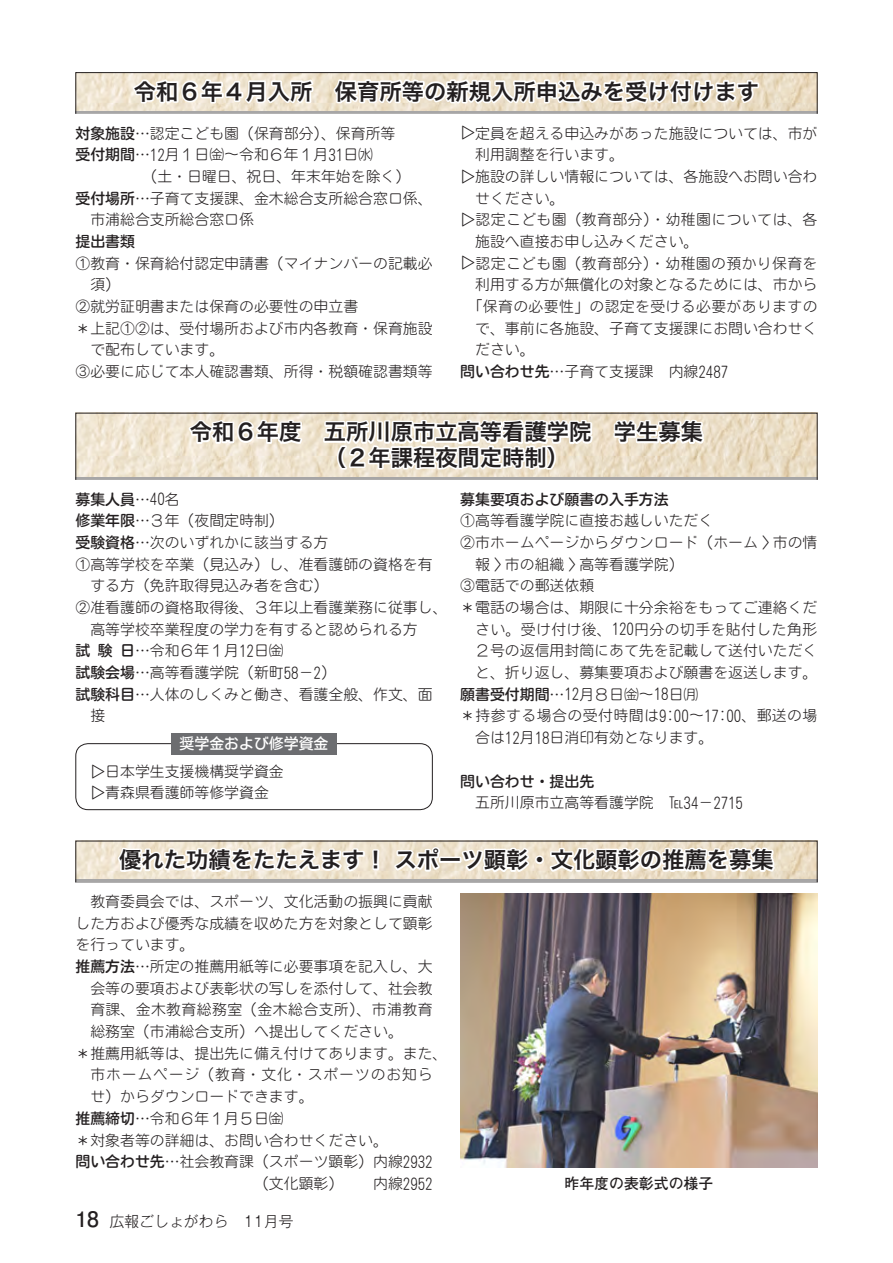
<style>
.page{position:relative;width:893px;height:1263px;background:#fff}
.page>*{position:absolute;margin:0;border:0;box-sizing:border-box;transform-origin:0 0}
.t1{font:22.35px/25.5px "Hira Kaku Std W6";color:#231f20;text-align:center}
.t2{font:14.85px/21.8px "Motoya Maru Std W2";color:#231f20}
.t3{font:14.85px/21.8px "Motoya Maru Std W2";letter-spacing:.025em;color:#231f20}
.t4{font:14.85px "Motoya Maru Std W2";letter-spacing:.03em;color:#231f20}
.t5{font:14.85px "Motoya Maru Std W4";color:#231f20}
.t6{font:14.85px "Motoya Maru Std W2";letter-spacing:.055em;color:#231f20}
.t7{font:300 14.85px "Gothic MB101 Pr 5";color:#231f20}
.t8{font:14.85px "Motoya Maru Std W4";color:#fff}
.t9{font:700 14.85px "Futo Go B101 Pr 5";color:#231f20}
.t10{font:14.85px "Anito Std L";color:#231f20}
.s1{font-family:"Motoya Maru Std W4"}
.s2{font-family:"Anito Std L"}
.s3{font-size:16.35px}
.s4{font-family:"Motoya Maru Std W2";font-size:16.35px}
.s5{font-family:"Motoya Maru Std W2"}
.s6{font-family:"Futo Go B101 Pr 5";font-weight:700;font-size:21.3px}
</style>
<div class="page">
<hr style="left:892px;top:974px;width:1px;height:289px;background:#d1d2d4">
<div style="left:75px;top:743px;width:358px;height:67px;border:1px solid #231f20;border-radius:12px"></div>
<img style="left:460px;top:894px;width:357px;height:273px">
<img style="left:77px;top:74px;width:738px;height:37px">
<svg style="left:129px;top:72px;width:188px;height:36px"></svg>
<svg style="left:331px;top:72px;width:430px;height:42px"></svg>
<img style="left:77px;top:415px;width:738px;height:62px">
<svg style="left:185px;top:412px;width:121px;height:36px"></svg>
<svg style="left:611px;top:417px;width:97px;height:41px"></svg>
<svg style="left:321px;top:412px;width:274px;height:61px"></svg>
<img style="left:77px;top:843px;width:738px;height:36px">
<svg style="left:115px;top:733px;width:266px;height:150px"></svg>
<svg style="left:390px;top:845px;width:143px;height:38px"></svg>
<div style="left:535px;top:855px;width:9px;height:9px;border:3px solid #fff;border-radius:50%"></div>
<svg style="left:545px;top:845px;width:234px;height:38px"></svg>
<p class="t1" style="left:134px;top:79px;width:627px">令和６年４月入所　保育所等の新規入所申込みを受け付けます</p>
<p class="t2" style="left:75px;top:121px;width:321px"><span class="s1">対象施設</span><span class="s2">…</span>認定こども園<span class="s2">（</span>保育部分<span class="s2">）、</span>保育所等</p>
<p class="t2" style="left:75px;top:143px;width:299px"><span class="s1">受付期間</span><span class="s2">…</span><span class="s3">12</span>月<span class="s2">１</span>日㈮<span class="s2">～</span>令和<span class="s2">６</span>年<span class="s2">１</span>月<span class="s3">31</span>日㈬</p>
<p class="t2" style="left:75px;top:165px;width:336px">　　　　　<span class="s2">（</span>土<span class="s2">・</span>日曜日<span class="s2">、</span>祝日<span class="s2">、</span>年末年始を除く<span class="s2">）</span></p>
<p class="t2" style="left:75px;top:186px;width:359px"><span class="s1">受付場所</span><span class="s2">…</span>子育て支援課<span class="s2">、</span>金木総合支所総合窓口係<span class="s2">、</span></p>
<p class="t2" style="left:90px;top:208px;width:165px">市浦総合支所総合窓口係</p>
<p class="t5" style="left:75px;top:231px;width:61px">提出書類</p>
<p class="t2" style="left:75px;top:251px;width:359px">①教育<span class="s2">・</span>保育給付認定申請書<span class="s2">（</span>マイナンバーの記載必</p>
<p class="t2" style="left:90px;top:273px;width:31px">須<span class="s2">）</span></p>
<p class="t2" style="left:75px;top:295px;width:284px">②就労証明書または保育の必要性の申立書</p>
<p class="t2" style="left:75px;top:316px;width:359px"><span class="s2">＊</span>上記①②は<span class="s2">、</span>受付場所および市内各教育<span class="s2">・</span>保育施設</p>
<p class="t2" style="left:90px;top:338px;width:135px">で配布しています<span class="s2">。</span></p>
<p class="t2" style="left:75px;top:360px;width:359px">③必要に応じて本人確認書類<span class="s2">、</span>所得<span class="s2">・</span>税額確認書類等</p>
<p class="t10" style="left:459px;top:140px;width:16px;rotate:-90deg">▽</p>
<p class="t2" style="left:475px;top:121px;width:344px">定員を超える申込みがあった施設については<span class="s2">、</span>市が利用調整を行います<span class="s2">。</span></p>
<p class="t10" style="left:459px;top:184px;width:16px;rotate:-90deg">▽</p>
<p class="t2" style="left:475px;top:165px;width:344px">施設の詳しい情報については<span class="s2">、</span>各施設へお問い合わせください<span class="s2">。</span></p>
<p class="t10" style="left:459px;top:227px;width:16px;rotate:-90deg">▽</p>
<p class="t3" style="left:475px;top:208px;width:344px">認定こども園<span class="s2">（</span>教育部分<span class="s2">）・</span>幼稚園については<span class="s2">、</span>各施設へ直接お申し込みください<span class="s2">。</span></p>
<p class="t10" style="left:459px;top:270px;width:16px;rotate:-90deg">▽</p>
<p class="t3" style="left:476px;top:251px;width:343px">認定こども園<span class="s2">（</span>教育部分<span class="s2">）・</span>幼稚園の預かり保育を</p>
<p class="t2" style="left:475px;top:273px;width:344px">利用する方が無償化の対象となるためには<span class="s2">、</span>市から</p>
<p class="t3" style="left:468px;top:295px;width:351px"><span class="s2">「</span>保育の必要性<span class="s2">」</span>の認定を受ける必要がありますの</p>
<p class="t2" style="left:475px;top:316px;width:344px">で<span class="s2">、</span>事前に各施設<span class="s2">、</span>子育て支援課にお問い合わせく</p>
<p class="t2" style="left:475px;top:338px;width:61px">ださい<span class="s2">。</span></p>
<p class="t2" style="left:460px;top:360px;width:269px"><span class="s1">問い合わせ先</span><span class="s2">…</span>子育て支援課　内線<span class="s3">2487</span></p>
<p class="t1" style="left:190px;top:420px;width:515px">令和６年度　五所川原市立高等看護学院　学生募集（２年課程夜間定時制）</p>
<p class="t5" style="left:75px;top:489px;width:106px">募集人員<span class="s2">…</span><span class="s4">40</span><span class="s5">名</span></p>
<p class="t2" style="left:75px;top:509px;width:210px"><span class="s1">修業年限</span><span class="s2">…３</span>年<span class="s2">（</span>夜間定時制<span class="s2">）</span></p>
<p class="t2" style="left:75px;top:531px;width:254px"><span class="s1">受験資格</span><span class="s2">…</span>次のいずれかに該当する方</p>
<p class="t2" style="left:75px;top:552px;width:359px">①高等学校を卒業<span class="s2">（</span>見込み<span class="s2">）</span>し<span class="s2">、</span>准看護師の資格を有</p>
<p class="t2" style="left:90px;top:574px;width:240px">する方<span class="s2">（</span>免許取得見込み者を含む<span class="s2">）</span></p>
<p class="t2" style="left:75px;top:596px;width:374px">②准看護師の資格取得後<span class="s2">、３</span>年以上看護業務に従事し<span class="s2">、</span></p>
<p class="t2" style="left:90px;top:617px;width:329px">高等学校卒業程度の学力を有すると認められる方</p>
<p class="t2" style="left:75px;top:639px;width:210px"><span class="s1">試験日</span><span class="s2">…</span>令和<span class="s2">６</span>年<span class="s2">１</span>月<span class="s3">12</span>日㈮</p>
<p class="t2" style="left:75px;top:661px;width:262px"><span class="s1">試験会場</span><span class="s2">…</span>高等看護学院<span class="s2">（</span>新町<span class="s3">58</span>−<span class="s3">2</span><span class="s2">）</span></p>
<p class="t2" style="left:75px;top:682px;width:359px"><span class="s1">試験科目</span><span class="s2">…</span>人体のしくみと働き<span class="s2">、</span>看護全般<span class="s2">、</span>作文<span class="s2">、</span>面</p>
<p class="t2" style="left:90px;top:704px;width:16px">接</p>
<p class="t8" style="left:180px;top:734px;width:150px">奨学金および修学資金</p>
<p class="t10" style="left:89px;top:800px;width:38px;rotate:-90deg">▽ ▽</p>
<p class="t2" style="left:105px;top:760px;width:180px;line-height:21.3px">日本学生支援機構奨学資金青森県看護師等修学資金</p>
<p class="t5" style="left:460px;top:489px;width:210px">募集要項および願書の入手方法</p>
<p class="t2" style="left:460px;top:509px;width:254px">①高等看護学院に直接お越しいただく</p>
<p class="t2" style="left:460px;top:531px;width:359px">②市ホームページからダウンロード<span class="s2">（</span>ホーム <span class="s2">&gt;</span> 市の情</p>
<p class="t2" style="left:475px;top:552px;width:210px">報 <span class="s2">&gt;</span> 市の組織 <span class="s2">&gt;</span> 高等看護学院<span class="s2">）</span></p>
<p class="t2" style="left:460px;top:574px;width:135px">③電話での郵送依頼</p>
<p class="t2" style="left:460px;top:596px;width:359px"><span class="s2">＊</span>電話の場合は<span class="s2">、</span>期限に十分余裕をもってご連絡くだ</p>
<p class="t4" style="left:475px;top:619px;width:344px">さい<span class="s2">。</span>受け付け後<span class="s2">、</span><span class="s3">120</span>円分の切手を貼付した角形</p>
<p class="t2" style="left:475px;top:639px;width:344px"><span class="s2">２</span>号の返信用封筒にあて先を記載して送付いただく</p>
<p class="t2" style="left:475px;top:661px;width:344px">と<span class="s2">、</span>折り返し<span class="s2">、</span>募集要項および願書を返送します<span class="s2">。</span></p>
<p class="t5" style="left:460px;top:684px;width:240px">願書受付期間<span class="s2">…</span><span class="s4">12</span><span class="s5">月</span><span class="s2">８</span><span class="s5">日㈮</span><span class="s2">～</span><span class="s4">18</span><span class="s5">日㈪</span></p>
<p class="t4" style="left:460px;top:706px;width:359px"><span class="s2">＊</span>持参する場合の受付時間は<span class="s3">9</span><span class="s2">：</span><span class="s3">00</span><span class="s2">～</span><span class="s3">17</span><span class="s2">：</span><span class="s3">00</span><span class="s2">、</span>郵送の場</p>
<p class="t2" style="left:475px;top:726px;width:240px">合は<span class="s3">12</span>月<span class="s3">18</span>日消印有効となります<span class="s2">。</span></p>
<p class="t2" style="left:460px;top:769px;width:284px"><span class="s1">問い合わせ・提出先<br></span>　五所川原市立高等看護学院　℡<span class="s3">34</span>−<span class="s3">2715</span></p>
<p class="t1" style="left:119px;top:848px;width:656px">優れた功績をたたえます！ スポーツ顕彰・文化顕彰の推薦を募集</p>
<p class="t2" style="left:75px;top:890px;width:359px">　教育委員会では<span class="s2">、</span>スポーツ<span class="s2">、</span>文化活動の振興に貢献</p>
<p class="t2" style="left:75px;top:911px;width:359px">した方および優秀な成績を収めた方を対象として顕彰</p>
<p class="t2" style="left:75px;top:933px;width:121px">を行っています<span class="s2">。</span></p>
<p class="t2" style="left:75px;top:955px;width:359px"><span class="s1">推薦方法</span><span class="s2">…</span>所定の推薦用紙等に必要事項を記入し<span class="s2">、</span>大</p>
<p class="t2" style="left:90px;top:976px;width:344px">会等の要項および表彰状の写しを添付して<span class="s2">、</span>社会教</p>
<p class="t3" style="left:90px;top:998px;width:344px">育課<span class="s2">、</span>金木教育総務室<span class="s2">（</span>金木総合支所<span class="s2">）、</span>市浦教育</p>
<p class="t2" style="left:90px;top:1020px;width:314px">総務室<span class="s2">（</span>市浦総合支所<span class="s2">）</span>へ提出してください<span class="s2">。</span></p>
<p class="t2" style="left:75px;top:1041px;width:374px"><span class="s2">＊</span>推薦用紙等は<span class="s2">、</span>提出先に備え付けてあります<span class="s2">。</span>また<span class="s2">、</span></p>
<p class="t6" style="left:90px;top:1065px;width:344px">市ホームページ<span class="s2">（</span>教育<span class="s2">・</span>文化<span class="s2">・</span>スポーツのお知ら</p>
<p class="t2" style="left:90px;top:1085px;width:225px">せ<span class="s2">）</span>からダウンロードできます<span class="s2">。</span></p>
<p class="t2" style="left:75px;top:1106px;width:210px"><span class="s1">推薦締切</span><span class="s2">…</span>令和<span class="s2">６</span>年<span class="s2">１</span>月<span class="s2">５</span>日㈮</p>
<p class="t2" style="left:75px;top:1128px;width:314px"><span class="s2">＊</span>対象者等の詳細は<span class="s2">、</span>お問い合わせください<span class="s2">。</span></p>
<p class="t2" style="left:75px;top:1150px;width:359px"><span class="s1">問い合わせ先</span><span class="s2">…</span>社会教育課<span class="s2">（</span>スポーツ顕彰<span class="s2">）</span>内線<span class="s3">2932</span></p>
<p class="t7" style="left:75px;top:1209px;width:220px"><span class="s6">18</span> 広報ごしょがわら　11月号</p>
<p class="t9" style="left:564px;top:1171px;width:150px">昨年度の表彰式の様子</p>
</div>
